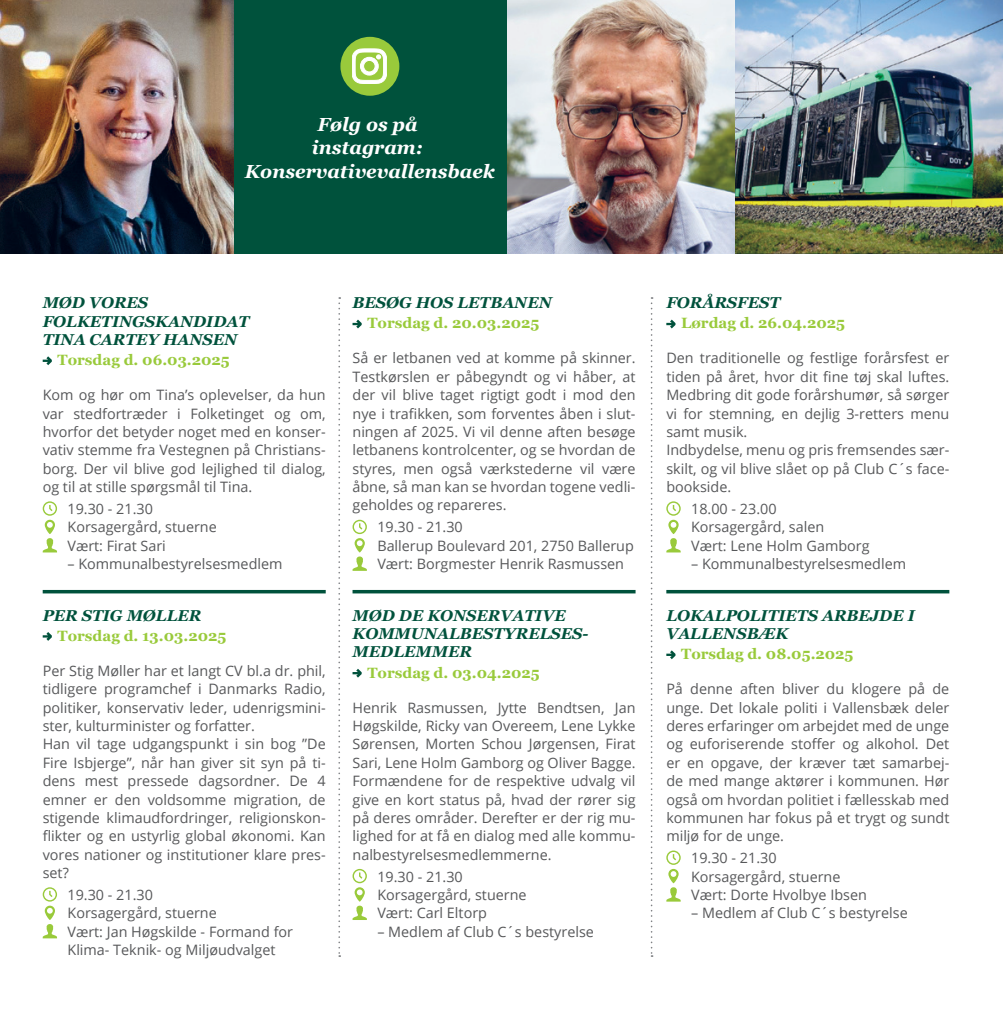
<style>
.page{position:relative;width:1003px;height:1017px;background:#fff}
.page>*{position:absolute;margin:0;border:0;box-sizing:border-box;transform-origin:0 0}
.t1{font:italic 700 18.9px/23.6px "Georgia";color:#fff;text-align:center}
.t2{font:italic 700 15.75px/18.4px "Georgia";color:#00523c}
.t3{font:700 14.88px "Georgia";color:#99ca3b}
.t4{font:14.35px/18.4px "Open Sans";color:#57585a}
</style>
<div class="page">
<hr style="left:43px;top:590px;width:282px;height:3px;background:#00523c">
<svg style="left:43px;top:356px;width:9px;height:9px"></svg>
<svg style="left:43px;top:501px;width:14px;height:51px"></svg>
<svg style="left:43px;top:632px;width:9px;height:9px"></svg>
<svg style="left:43px;top:887px;width:14px;height:51px"></svg>
<hr style="left:352px;top:590px;width:283px;height:3px;background:#00523c">
<svg style="left:352px;top:320px;width:9px;height:8px"></svg>
<svg style="left:352px;top:520px;width:15px;height:51px"></svg>
<svg style="left:352px;top:669px;width:9px;height:9px"></svg>
<svg style="left:352px;top:869px;width:15px;height:51px"></svg>
<svg style="left:338px;top:297px;width:2px;height:660px"></svg>
<svg style="left:650px;top:297px;width:2px;height:660px"></svg>
<hr style="left:666px;top:590px;width:282px;height:3px;background:#00523c">
<svg style="left:666px;top:320px;width:9px;height:8px"></svg>
<svg style="left:666px;top:501px;width:14px;height:51px"></svg>
<svg style="left:666px;top:650px;width:9px;height:9px"></svg>
<svg style="left:666px;top:850px;width:14px;height:52px"></svg>
<img style="left:734px;top:0;width:268px;height:253px">
<img style="left:506px;top:0;width:228px;height:253px">
<div style="left:233px;top:0;width:273px;height:253px;background:#00523c"></div>
<img style="left:0;top:0;width:233px;height:253px">
<div style="left:340px;top:37px;width:59px;height:59px;background:#99ca3b;border-radius:50%"></div>
<svg style="left:352px;top:49px;width:34px;height:35px"></svg>
<h1 class="t1" style="left:245px;top:114px;width:251px">Følg os på<br>instagram:<br>Konservativevallensbaek</h1>
<p class="t2" style="left:43px;top:293px;width:208px">MØD VORES<br>FOLKETINGSKANDIDAT<br>TINA CARTEY HANSEN</p>
<p class="t3" style="left:58px;top:354px;width:174px">Torsdag d. 06.03.2025</p>
<p class="t4" style="left:43px;top:387px;width:284px;text-align:justify">Kom og hør om Tina’s oplevelser, da hun var stedfortræder i Folketinget og om, hvorfor det betyder noget med en konser&shy;vativ stemme fra Vestegnen på Christians&shy;borg. Der vil blive god lejlighed til dialog, og til at stille spørgsmål til Tina.</p>
<p class="t4" style="left:67px;top:501px;width:151px">19.30 - 21.30<br>Korsagergård, stuerne<br>Vært: Firat Sari</p>
<p class="t4" style="left:67px;top:556px;width:216px">– Kommunalbestyrelsesmedlem</p>
<p class="t2" style="left:43px;top:606px;width:160px">PER STIG MØLLER</p>
<p class="t3" style="left:58px;top:630px;width:170px">Torsdag d. 13.03.2025</p>
<p class="t4" style="left:43px;top:663px;width:284px">Per Stig Møller har et langt CV bl.a dr. phil, tidligere programchef i Danmarks Radio, politiker, konservativ leder, udenrigsmini&shy;ster, kulturminister og forfatter.<br>Han vil tage udgangspunkt i sin bog ”De Fire Isbjerge”, når han giver sit syn på ti&shy;dens mest pressede dagsordner. De 4 emner er den voldsomme migration, de stigende klimaudfordringer, religionskon&shy;flikter og en ustyrlig global økonomi. Kan vores nationer og institutioner klare pres&shy;set?</p>
<p class="t4" style="left:67px;top:887px;width:227px">19.30 - 21.30<br>Korsagergård, stuerne<br>Vært: Jan Høgskilde - Formand for<br>Klima- Teknik- og Miljøudvalget</p>
<p class="t2" style="left:352px;top:293px;width:201px">BESØG HOS LETBANEN</p>
<p class="t3" style="left:367px;top:317px;width:173px">Torsdag d. 20.03.2025</p>
<p class="t4" style="left:352px;top:350px;width:284px;text-align:justify">Så er letbanen ved at komme på skinner.<br>Testkørslen er påbegyndt og vi håber, at der vil blive taget rigtigt godt i mod den nye i trafikken, som forventes åben i slut&shy;ningen af 2025. Vi vil denne aften besøge letbanens kontrolcenter, og se hvordan de styres, men også værkstederne vil være åbne, så man kan se hvordan togene vedli&shy;geholdes og repareres.</p>
<p class="t4" style="left:377px;top:519px;width:258px">19.30 - 21.30<br>Ballerup Boulevard 201, 2750 Ballerup<br>Vært: Borgmester Henrik Rasmussen</p>
<p class="t2" style="left:352px;top:606px;width:237px">MØD DE KONSERVATIVE<br>KOMMUNALBESTYRELSES-<br>MEDLEMMER</p>
<p class="t3" style="left:367px;top:666px;width:174px">Torsdag d. 03.04.2025</p>
<p class="t4" style="left:352px;top:699px;width:284px;text-align:justify">Henrik Rasmussen, Jytte Bendtsen, Jan Høgskilde, Ricky van Overeem, Lene Lykke Sørensen, Morten Schou Jørgensen, Firat Sari, Lene Holm Gamborg og Oliver Bagge.<br>Formændene for de respektive udvalg vil give en kort status på, hvad der rører sig på deres områder. Derefter er der rig mu&shy;lighed for at få en dialog med alle kommu&shy;nalbestyrelsesmedlemmerne.</p>
<p class="t4" style="left:377px;top:868px;width:151px">19.30 - 21.30<br>Korsagergård, stuerne<br>Vært: Carl Eltorp</p>
<p class="t4" style="left:377px;top:923px;width:218px">– Medlem af Club C´s bestyrelse</p>
<p class="t2" style="left:666px;top:293px;width:115px">FORÅRSFEST</p>
<p class="t3" style="left:681px;top:317px;width:165px">Lørdag d. 26.04.2025</p>
<p class="t4" style="left:666px;top:350px;width:284px">Den traditionelle og festlige forårsfest er tiden på året, hvor dit fine tøj skal luftes.<br>Medbring dit gode forårshumør, så sørger vi for stemning, en dejlig 3-retters menu samt musik.<br>Indbydelse, menu og pris fremsendes sær&shy;skilt, og vil blive slået op på Club C´s face&shy;bookside.</p>
<p class="t4" style="left:691px;top:501px;width:180px">18.00 - 23.00<br>Korsagergård, salen<br>Vært: Lene Holm Gamborg</p>
<p class="t4" style="left:691px;top:556px;width:216px">– Kommunalbestyrelsesmedlem</p>
<p class="t2" style="left:666px;top:606px;width:250px">LOKALPOLITIETS ARBEJDE I<br>VALLENSBÆK</p>
<p class="t3" style="left:681px;top:648px;width:174px">Torsdag d. 08.05.2025</p>
<p class="t4" style="left:666px;top:681px;width:284px;text-align:justify">På denne aften bliver du klogere på de unge. Det lokale politi i Vallensbæk deler deres erfaringer om arbejdet med de unge og euforiserende stoffer og alkohol. Det er en opgave, der kræver tæt samarbej&shy;de med mange aktører i kommunen. Hør også om hvordan politiet i fællesskab med kommunen har fokus på et trygt og sundt miljø for de unge.</p>
<p class="t4" style="left:691px;top:850px;width:177px">19.30 - 21.30<br>Korsagergård, stuerne<br>Vært: Dorte Hvolbye Ibsen</p>
<p class="t4" style="left:691px;top:905px;width:218px">– Medlem af Club C´s bestyrelse</p>
</div>
